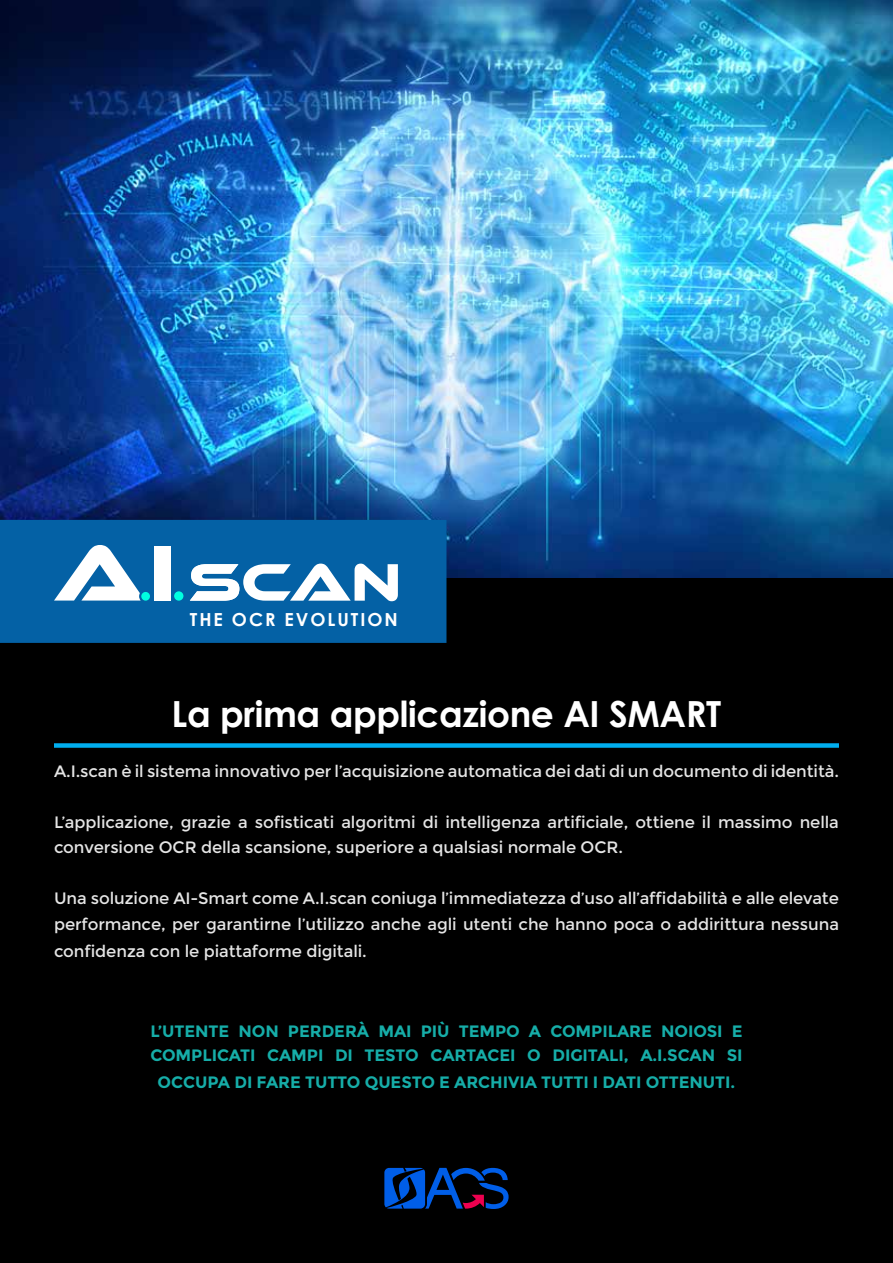
<style>
.page{position:relative;width:893px;height:1263px;background:#000}
.page>*{position:absolute;margin:0;border:0;box-sizing:border-box;transform-origin:0 0}
.t1{font:700 36px "Century Gothic";letter-spacing:-.01em;color:#fff}
.t2{font:700 18px "Century Gothic";letter-spacing:.11em;color:#fff}
.t3{font:16.5px/25.5px "Montserrat";letter-spacing:-.005em;color:#fff}
.t4{font:700 16.5px/24px "Montserrat";letter-spacing:-.005em;color:#16ada8}
</style>
<div class="page">
<img style="left:0;top:0;width:893px;height:578px">
<div style="left:0;top:520px;width:446px;height:123px;background:#0461a5"></div>
<svg style="left:384px;top:1168px;width:125px;height:41px"></svg>
<div style="left:54px;top:743px;width:785px;height:5px;background:#00aeef"></div>
<div style="left:154px;top:546px;width:17px;height:55px;background:#fff"></div>
<svg style="left:190px;top:564px;width:208px;height:37px;background:#90b9d7"></svg>
<div style="left:174px;top:591px;width:9px;height:10px;background:#00ffe0;border-radius:50%"></div>
<svg style="left:54px;top:545px;width:87px;height:55px;background:#80afd1"></svg>
<div style="left:141px;top:592px;width:9px;height:9px;background:#00ffe0;border-radius:50%"></div>
<p class="t2" style="left:190px;top:605px;width:210px">THE OCR EVOLUTION</p>
<h1 class="t1" style="left:172px;top:687px;width:551px">La prima applicazione AI SMART</h1>
<p class="t3" style="left:54px;top:758px;width:786px">A.I.scan è il sistema innovativo per l’acquisizione automatica dei dati di un documento di identità.</p>
<p class="t3" style="left:54px;top:809px;width:786px">L’applicazione, grazie a sofisticati algoritmi di intelligenza artificiale, ottiene il massimo nella conversione OCR della scansione, superiore a qualsiasi normale OCR.</p>
<p class="t3" style="left:54px;top:886px;width:786px">Una soluzione AI-Smart come A.I.scan coniuga l’immediatezza d’uso all’affidabilità e alle elevate performance, per garantirne l’utilizzo anche agli utenti che hanno poca o addirittura nessuna</p>
<p class="t3" style="left:54px;top:938px;width:314px">confidenza con le piattaforme digitali.</p>
<p class="t4" style="left:150px;top:1019px;width:594px">L’UTENTE NON PERDERÀ MAI PIÙ TEMPO A COMPILARE NOIOSI E<br>COMPLICATI CAMPI DI TESTO CARTACEI O DIGITALI, A.I.SCAN</p>
<p class="t4" style="left:158px;top:1042px;width:586px;line-height:27px;text-indent:569px">SI<br>OCCUPA DI FARE TUTTO QUESTO E ARCHIVIA TUTTI I DATI OTTENUTI.</p>
</div>
